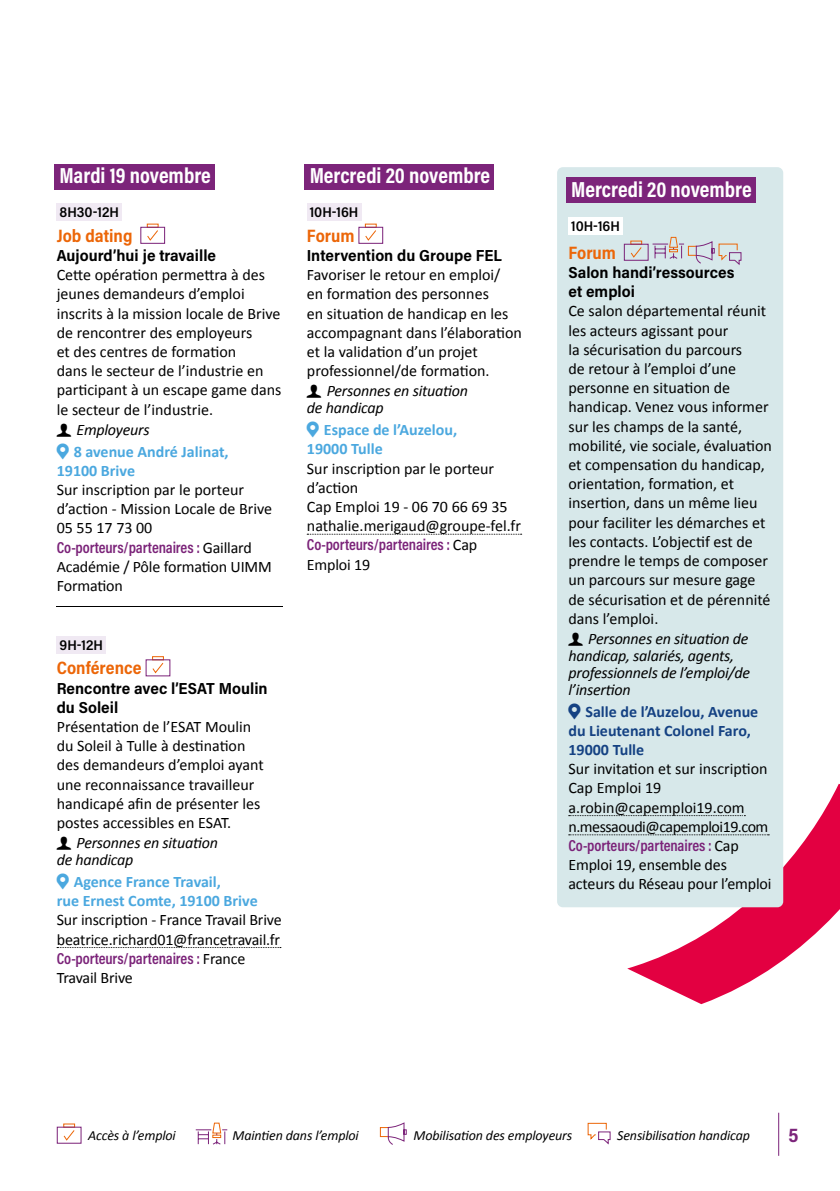
<style>
.page{position:relative;width:840px;height:1191px;background:#fff}
.page>*{position:absolute;margin:0;border:0;box-sizing:border-box;transform-origin:0 0}
.t1{font:22px "Acumin Variable Concept";letter-spacing:-.065em;color:#fff}
.t2{font:20px "Acumin Variable Concept";color:#7c247a}
.t3{font:18px "Acumin Variable Concept";letter-spacing:-.02em;color:#ec6608}
.t4{font:16px/19.2px "Calibri";color:#000}
.t5{font:italic 16px/17px "Calibri";letter-spacing:-.015em;color:#000}
.t6{font:16px "Acumin Variable Concept";letter-spacing:-.08em;color:#7b2379}
.t7{font:16px/19.2px "Acumin Variable Concept";letter-spacing:.03em;color:#000}
.t8{font:700 16px/19.2px "Calibri";color:#4ba8df}
.t9{font:700 16px/19.2px "Calibri";color:#154283}
.t10{font:italic 14px "Calibri";letter-spacing:-.01em;color:#000}
.t11{font:14px "Acumin Variable Concept";letter-spacing:-.01em;color:#000}
.s1{font-family:"Calibri";color:#000}
</style>
<div class="page">
<div style="left:57px;top:1126px;width:24px;height:17px;border:1px solid #7c247a"></div>
<svg style="left:63px;top:1130px;width:12px;height:11px"></svg>
<svg style="left:195px;top:1122px;width:33px;height:23px"></svg>
<svg style="left:379px;top:1122px;width:28px;height:23px"></svg>
<svg style="left:587px;top:1122px;width:23px;height:23px"></svg>
<hr style="left:777px;top:1112px;width:1px;height:43px;background:#7c247a">
<svg style="left:627px;top:783px;width:212px;height:221px"></svg>
<div style="left:54px;top:164px;width:161px;height:26px;background:#7c247a"></div>
<div style="left:57px;top:203px;width:65px;height:18px;background:#f0e9f3"></div>
<hr style="left:57px;top:606px;width:226px;height:1px;background:#000">
<div style="left:57px;top:636px;width:49px;height:17px;background:#f0e9f3"></div>
<svg style="left:57px;top:947px;width:224px;height:1px"></svg>
<div style="left:140px;top:227px;width:25px;height:17px;border:1px solid #7c247a"></div>
<svg style="left:147px;top:230px;width:11px;height:11px"></svg>
<div style="left:152px;top:656px;width:12px;height:4px;border:1px solid #ec6608"></div>
<svg style="left:152px;top:662px;width:12px;height:12px"></svg>
<div style="left:304px;top:164px;width:190px;height:26px;background:#7c247a"></div>
<div style="left:307px;top:203px;width:54px;height:18px;background:#f0e9f3"></div>
<svg style="left:307px;top:534px;width:214px;height:1px"></svg>
<div style="left:358px;top:227px;width:25px;height:17px;border:1px solid #7c247a"></div>
<svg style="left:365px;top:230px;width:11px;height:11px"></svg>
<div style="left:556px;top:167px;width:226px;height:740px;background:#d7e8ea;border-radius:6px"></div>
<div style="left:566px;top:177px;width:189px;height:26px;background:#7c247a"></div>
<div style="left:568px;top:217px;width:54px;height:17px;background:#fff"></div>
<svg style="left:568px;top:815px;width:177px;height:1px"></svg>
<svg style="left:568px;top:834px;width:200px;height:1px"></svg>
<div style="left:623px;top:244px;width:25px;height:17px;border:1px solid #7c247a"></div>
<svg style="left:630px;top:247px;width:12px;height:11px"></svg>
<svg style="left:652px;top:236px;width:89px;height:29px"></svg>
<h1 class="t1" style="left:60px;top:161px;width:154px">Mardi 19 novembre</h1>
<p class="t11" style="left:60px;top:203px;width:62px">8H30-12H</p>
<p class="t3" style="left:57px;top:223px;width:78px">Job dating</p>
<p class="t7" style="left:57px;top:245px;width:160px">Aujourd’hui je travaille</p>
<p class="t4" style="left:57px;top:265px;width:226px">Cette opération permettra à des jeunes demandeurs d’emploi inscrits à la mission locale de Brive de rencontrer des employeurs<br>et des centres de formation<br>dans le secteur de l’industrie en participant à un escape game dans le secteur de l’industrie.</p>
<p class="t5" style="left:77px;top:420px;width:74px">Employeurs</p>
<p class="t8" style="left:57px;top:441px;width:173px;text-indent:17px">8 avenue André Jalinat,<br>19100 Brive</p>
<p class="t4" style="left:57px;top:479px;width:217px">Sur inscription par le porteur d’action - Mission Locale de Brive<br>05 55 17 73 00</p>
<p class="t6" style="left:57px;top:536px;width:196px">Co-porteurs/partenaires : <span class="s1">Gaillard</span></p>
<p class="t4" style="left:57px;top:556px;width:216px">Académie / Pôle formation UIMM<br>Formation</p>
<p class="t11" style="left:60px;top:635px;width:46px">9H-12H</p>
<p class="t3" style="left:57px;top:656px;width:87px">Conférence</p>
<p class="t7" style="left:57px;top:678px;width:212px">Rencontre avec l’ESAT Moulin du Soleil</p>
<p class="t4" style="left:57px;top:716px;width:208px">Présentation de l’ESAT Moulin du Soleil à Tulle à destination des demandeurs d’emploi ayant une reconnaissance travailleur handicapé afin de présenter les postes accessibles en ESAT.</p>
<p class="t5" style="left:57px;top:833px;width:163px;text-indent:20px">Personnes en situation de handicap</p>
<p class="t8" style="left:57px;top:871px;width:202px;text-indent:17px">Agence France Travail,<br>rue Ernest Comte, 19100 Brive</p>
<p class="t4" style="left:57px;top:910px;width:226px">Sur inscription - France Travail Brive beatrice.richard01@francetravail.fr</p>
<p class="t6" style="left:57px;top:947px;width:190px">Co-porteurs/partenaires : <span class="s1">France</span></p>
<p class="t4" style="left:57px;top:967px;width:78px">Travail Brive</p>
<h1 class="t1" style="left:309px;top:161px;width:183px">Mercredi 20 novembre</h1>
<p class="t11" style="left:309px;top:203px;width:51px">10H-16H</p>
<p class="t3" style="left:307px;top:223px;width:50px">Forum</p>
<p class="t7" style="left:307px;top:245px;width:197px">Intervention du Groupe FEL</p>
<p class="t4" style="left:307px;top:265px;width:216px">Favoriser le retour en emploi/<br>en formation des personnes<br>en situation de handicap en les accompagnant dans l’élaboration et la validation d’un projet professionnel/de formation.</p>
<p class="t5" style="left:307px;top:381px;width:163px;text-indent:20px">Personnes en situation de handicap</p>
<p class="t8" style="left:307px;top:420px;width:152px;text-indent:17px">Espace de l’Auzelou,<br>19000 Tulle</p>
<p class="t4" style="left:307px;top:458px;width:215px">Sur inscription par le porteur d’action<br>Cap Emploi 19 - 06 70 66 69 35 nathalie.merigaud@groupe-fel.fr</p>
<p class="t6" style="left:307px;top:534px;width:172px">Co-porteurs/partenaires : <span class="s1">Cap</span></p>
<p class="t4" style="left:307px;top:554px;width:65px">Emploi 19</p>
<h1 class="t1" style="left:571px;top:174px;width:183px">Mercredi 20 novembre</h1>
<p class="t11" style="left:571px;top:216px;width:51px">10H-16H</p>
<p class="t3" style="left:568px;top:240px;width:50px">Forum</p>
<p class="t7" style="left:568px;top:262px;width:167px">Salon handi’ressources et emploi</p>
<p class="t4" style="left:568px;top:301px;width:205px">Ce salon départemental réunit les acteurs agissant pour<br>la sécurisation du parcours<br>de retour à l’emploi d’une personne en situation de handicap. Venez vous informer sur les champs de la santé, mobilité, vie sociale, évaluation et compensation du handicap, orientation, formation, et insertion, dans un même lieu pour faciliter les démarches et les contacts. L’objectif est de prendre le temps de composer un parcours sur mesure gage de sécurisation et de pérennité dans l’emploi.</p>
<p class="t5" style="left:568px;top:629px;width:183px;text-indent:20px">Personnes en situation de handicap, salariés, agents, professionnels de l’emploi/de l’insertion</p>
<p class="t9" style="left:568px;top:701px;width:191px;text-indent:17px">Salle de l’Auzelou, Avenue du Lieutenant Colonel Faro,<br>19000 Tulle</p>
<p class="t4" style="left:568px;top:759px;width:201px">Sur invitation et sur inscription<br>Cap Emploi 19 a.robin@capemploi19.com n.messaoudi@capemploi19.com</p>
<p class="t6" style="left:568px;top:834px;width:172px">Co-porteurs/partenaires : <span class="s1">Cap</span></p>
<p class="t4" style="left:568px;top:855px;width:204px">Emploi 19, ensemble des acteurs du Réseau pour l’emploi</p>
<p class="t10" style="left:88px;top:1125px;width:89px">Accès à l’emploi</p>
<p class="t10" style="left:232px;top:1125px;width:127px">Maintien dans l’emploi</p>
<p class="t10" style="left:413px;top:1125px;width:160px">Mobilisation des employeurs</p>
<p class="t10" style="left:616px;top:1125px;width:134px">Sensibilisation handicap</p>
<p class="t2" style="left:787px;top:1121px;width:12px">5</p>
</div>
